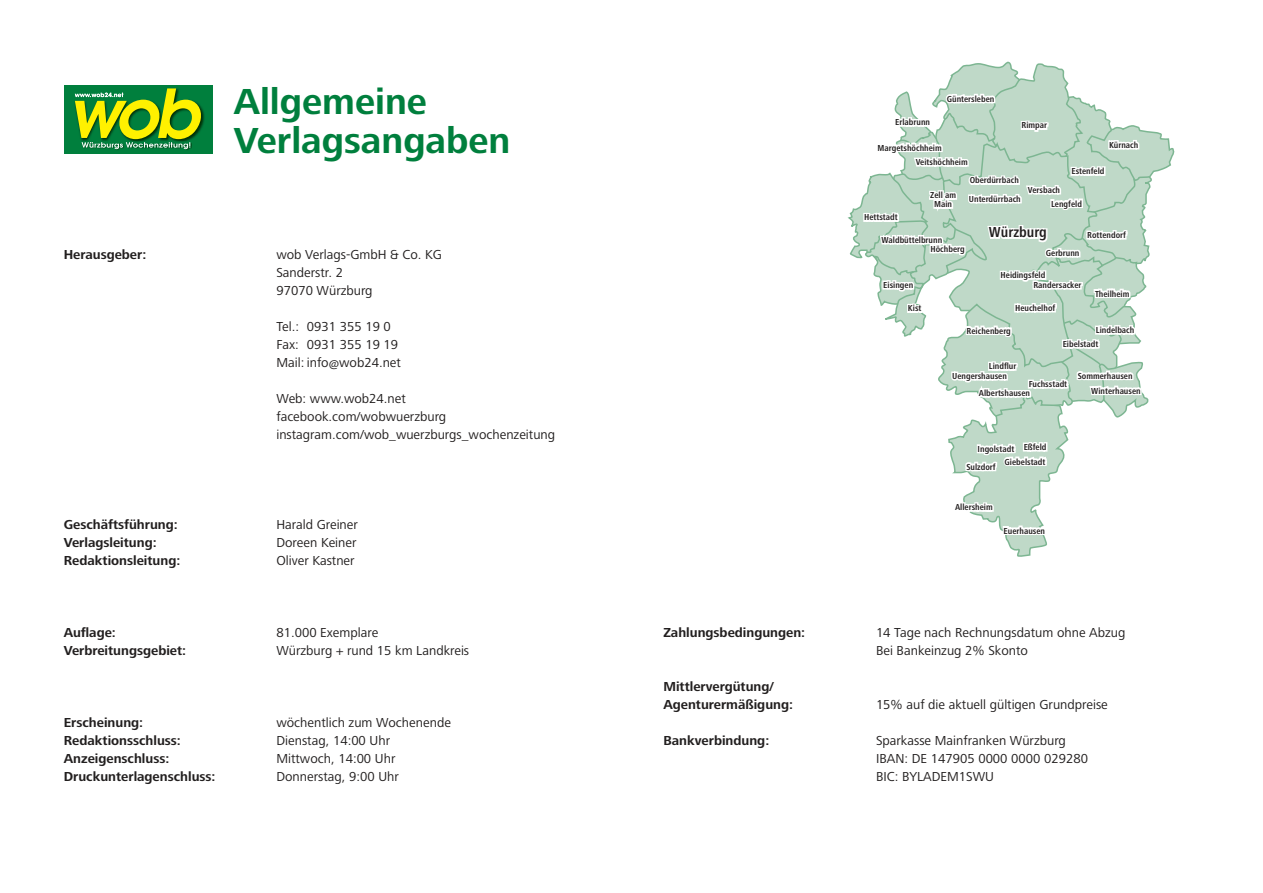
<style>
.page{position:relative;width:1263px;height:893px;background:#fff}
.page>*{position:absolute;margin:0;border:0;box-sizing:border-box;transform-origin:0 0}
.t1{font:700 37.5px/39px "Frutiger Next LT";color:#007f3d}
.t2{font:700 condensed 15px "Frutiger Next LT";color:#221f1f}
.t3{font:13.5px/18px "Frutiger Next LT";color:#221f1f}
.t4{font:700 13.5px/18px "Frutiger Next LT";color:#221f1f}
.t5{font:700 condensed 9px/9px "Frutiger Next LT";color:#221f1f}
</style>
<div class="page">
<div style="left:64px;top:85px;width:149px;height:68px;background:#007f3d"></div>
<svg style="left:75px;top:88px;width:128px;height:61px"></svg>
<svg style="left:848px;top:62px;width:326px;height:495px"></svg>
<h1 class="t1" style="left:234px;top:83px;width:278px">Allgemeine<br>Verlagsangaben</h1>
<p class="t5" style="left:947px;top:95px;width:49px">Güntersleben</p>
<p class="t5" style="left:895px;top:118px;width:36px">Erlabrunn</p>
<p class="t5" style="left:916px;top:158px;width:54px">Veitshöchheim</p>
<p class="t5" style="left:930px;top:192px;width:27px;text-align:center">Zell am<br>Main</p>
<p class="t5" style="left:864px;top:214px;width:35px">Hettstadt</p>
<p class="t5" style="left:930px;top:236px;width:36px;text-indent:-49px">Waldbüttelbrunn<br>Höchberg</p>
<p class="t5" style="left:883px;top:281px;width:32px">Eisingen</p>
<p class="t5" style="left:908px;top:305px;width:15px">Kist</p>
<p class="t5" style="left:1021px;top:122px;width:27px">Rimpar</p>
<p class="t5" style="left:1109px;top:141px;width:31px">Kürnach</p>
<p class="t5" style="left:878px;top:144px;width:66px">Margetshöchheim</p>
<p class="t5" style="left:1071px;top:168px;width:35px">Estenfeld</p>
<p class="t5" style="left:969px;top:172px;width:53px;line-height:18.5px">Oberdürrbach<br>Unterdürrbach</p>
<p class="t5" style="left:1028px;top:186px;width:34px">Versbach</p>
<p class="t5" style="left:1051px;top:200px;width:32px">Lengfeld</p>
<p class="t2" style="left:989px;top:226px;width:59px">Würzburg</p>
<p class="t5" style="left:1087px;top:231px;width:40px">Rottendorf</p>
<p class="t5" style="left:1046px;top:249px;width:35px">Gerbrunn</p>
<p class="t4" style="left:64px;top:246px;width:84px">Herausgeber:</p>
<p class="t3" style="left:276px;top:246px;width:167px">wob Verlags-GmbH &amp; Co. KG<br>Sanderstr. 2<br>97070 Würzburg</p>
<p class="t3" style="left:276px;top:318px;width:126px">Tel.: 0931 355 19 0<br>Fax: 0931 355 19 19<br>Mail: info@wob24.net</p>
<p class="t3" style="left:276px;top:390px;width:280px">Web: www.wob24.net facebook.com/wobwuerzburg instagram.com/wob_wuerzburgs_wochenzeitung</p>
<p class="t5" style="left:1033px;top:271px;width:50px;line-height:9.8px;text-indent:-33px">Heidingsfeld<br>Randersacker</p>
<p class="t5" style="left:1015px;top:304px;width:42px">Heuchelhof</p>
<p class="t5" style="left:1095px;top:290px;width:36px">Theilheim</p>
<p class="t5" style="left:966px;top:327px;width:46px">Reichenberg</p>
<p class="t5" style="left:1063px;top:324px;width:73px;line-height:14.1px;text-indent:33px">Lindelbach<br>Eibelstadt</p>
<p class="t5" style="left:1078px;top:372px;width:56px">Sommerhausen</p>
<p class="t5" style="left:952px;top:362px;width:66px;line-height:9.8px;text-indent:37px">Lindflur<br>Uengershausen</p>
<p class="t5" style="left:979px;top:380px;width:90px;text-indent:50px">Fuchsstadt<br>Albertshausen</p>
<p class="t5" style="left:1091px;top:387px;width:51px">Winterhausen</p>
<p class="t5" style="left:1024px;top:443px;width:24px">Eßfeld</p>
<p class="t5" style="left:1005px;top:443px;width:42px;line-height:12.8px;text-indent:-27px">Ingolstadt<br>Giebelstadt</p>
<p class="t5" style="left:955px;top:503px;width:39px">Allersheim</p>
<p class="t5" style="left:966px;top:463px;width:31px">Sulzdorf</p>
<p class="t4" style="left:64px;top:516px;width:116px">Geschäftsführung:</p>
<p class="t3" style="left:276px;top:516px;width:83px">Harald Greiner</p>
<p class="t4" style="left:64px;top:534px;width:94px">Verlagsleitung:</p>
<p class="t3" style="left:276px;top:534px;width:82px">Doreen Keiner</p>
<p class="t4" style="left:64px;top:552px;width:118px">Redaktionsleitung:</p>
<p class="t3" style="left:276px;top:552px;width:80px">Oliver Kastner</p>
<p class="t4" style="left:64px;top:624px;width:54px">Auflage:</p>
<p class="t3" style="left:276px;top:624px;width:103px">81.000 Exemplare</p>
<p class="t4" style="left:64px;top:642px;width:124px">Verbreitungsgebiet:</p>
<p class="t3" style="left:276px;top:642px;width:194px">Würzburg + rund 15 km Landkreis</p>
<p class="t4" style="left:64px;top:714px;width:81px">Erscheinung:</p>
<p class="t3" style="left:276px;top:714px;width:176px">wöchentlich zum Wochenende</p>
<p class="t4" style="left:64px;top:732px;width:119px">Redaktionsschluss:</p>
<p class="t3" style="left:276px;top:732px;width:115px">Dienstag, 14:00 Uhr</p>
<p class="t4" style="left:64px;top:750px;width:107px">Anzeigenschluss:</p>
<p class="t3" style="left:276px;top:750px;width:121px">Mittwoch, 14:00 Uhr</p>
<p class="t4" style="left:64px;top:768px;width:153px">Druckunterlagenschluss:</p>
<p class="t3" style="left:276px;top:768px;width:124px">Donnerstag, 9:00 Uhr</p>
<p class="t5" style="left:1003px;top:527px;width:43px">Euerhausen</p>
<p class="t4" style="left:663px;top:624px;width:143px">Zahlungsbedingungen:</p>
<p class="t3" style="left:876px;top:624px;width:251px">14 Tage nach Rechnungsdatum ohne Abzug<br>Bei Bankeinzug 2% Skonto</p>
<p class="t4" style="left:663px;top:678px;width:131px">Mittlervergütung/<br>Agenturermäßigung:</p>
<p class="t3" style="left:876px;top:696px;width:233px">15% auf die aktuell gültigen Grundpreise</p>
<p class="t4" style="left:663px;top:732px;width:107px">Bankverbindung:</p>
<p class="t3" style="left:876px;top:732px;width:214px">Sparkasse Mainfranken Würzburg<br>IBAN: DE 147905 0000 0000 029280<br>BIC: BYLADEM1SWU</p>
</div>
